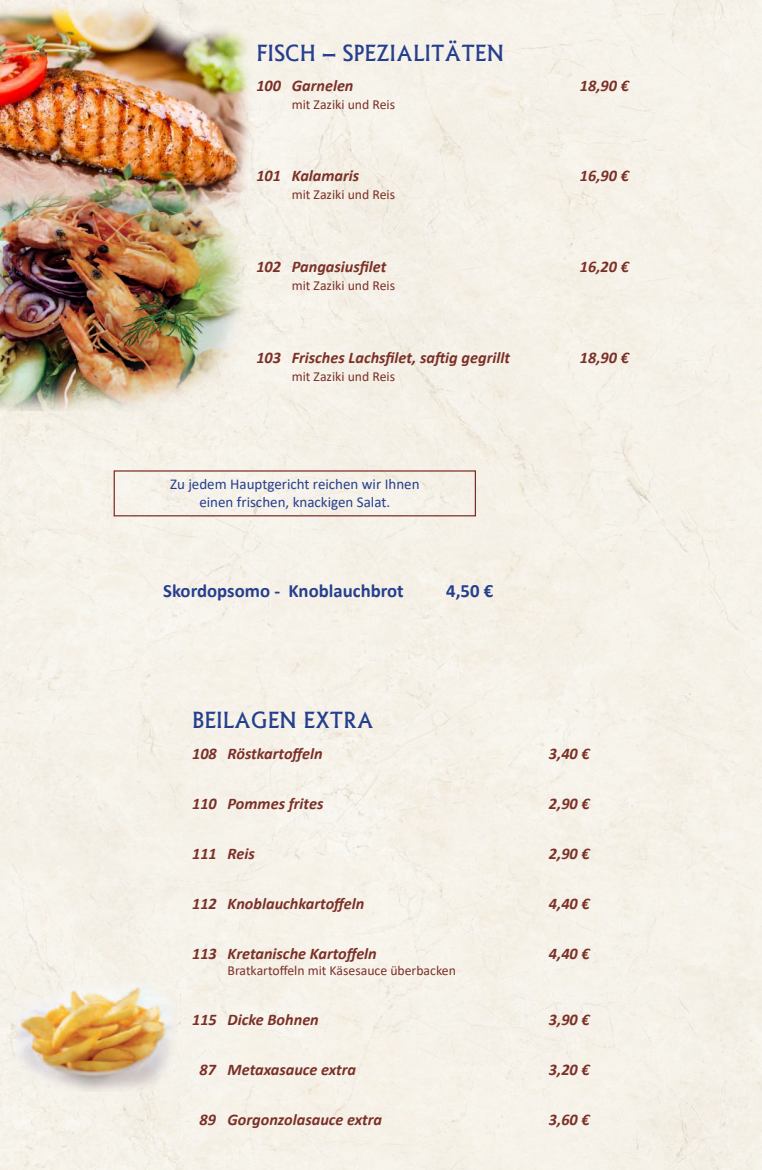
<style>
.page{position:relative;width:762px;height:1170px;background:#fff}
.page>*{position:absolute;margin:0;border:0;box-sizing:border-box;transform-origin:0 0}
.t1{font:21.25px "Alaska";color:#253f8e}
.t2{font:700 18.75px "Calibri";color:#253f8e}
.t3{font:italic 700 16.25px "Calibri";color:#7b3027}
.t4{font:15px/18px "Calibri";color:#253f8e;text-align:center}
.t5{font:13.75px "Calibri";color:#7b3027}
</style>
<div class="page">
<div style="left:114px;top:470px;width:362px;height:46px;border:1px solid #7b3027"></div>
<img style="left:15px;top:980px;width:162px;height:111px">
<img style="left:0;top:217px;width:251px;height:193px">
<img style="left:0;top:0;width:253px;height:217px">
<h1 class="t1" style="left:256px;top:41px;width:249px">FISCH – SPEZIALITÄTEN</h1>
<p class="t3" style="left:256px;top:79px;width:99px">100 Garnelen</p>
<p class="t3" style="left:580px;top:79px;width:51px">18,90 €</p>
<p class="t5" style="left:292px;top:95px;width:105px">mit Zaziki und Reis</p>
<p class="t3" style="left:256px;top:169px;width:104px">101 Kalamaris</p>
<p class="t3" style="left:580px;top:169px;width:51px">16,90 €</p>
<p class="t5" style="left:292px;top:185px;width:105px">mit Zaziki und Reis</p>
<p class="t3" style="left:256px;top:255px;width:132px">102 Pangasius昀椀let</p>
<p class="t3" style="left:580px;top:255px;width:51px">16,20 €</p>
<p class="t5" style="left:292px;top:276px;width:105px">mit Zaziki und Reis</p>
<p class="t3" style="left:256px;top:346px;width:255px">103 Frisches Lachs昀椀let, sa昀琀ig gegrillt</p>
<p class="t3" style="left:580px;top:346px;width:51px">18,90 €</p>
<p class="t5" style="left:292px;top:366px;width:105px">mit Zaziki und Reis</p>
<p class="t4" style="left:170px;top:474px;width:251px">Zu jedem Hauptgericht reichen wir Ihnen einen frischen, knackigen Salat.</p>
<p class="t2" style="left:163px;top:584px;width:242px">Skordopsomo - Knoblauchbrot</p>
<p class="t2" style="left:446px;top:584px;width:49px">4,50 €</p>
<h1 class="t1" style="left:192px;top:708px;width:183px">BEILAGEN EXTRA</h1>
<p class="t3" style="left:192px;top:741px;width:132px">108 Röstkarto昀昀eln</p>
<p class="t3" style="left:549px;top:741px;width:42px">3,40 €</p>
<p class="t3" style="left:192px;top:796px;width:133px">110 Pommes frites</p>
<p class="t3" style="left:549px;top:796px;width:42px">2,90 €</p>
<p class="t3" style="left:192px;top:846px;width:64px">111 Reis</p>
<p class="t3" style="left:549px;top:846px;width:42px">2,90 €</p>
<p class="t3" style="left:192px;top:891px;width:174px">112 Knoblauchkarto昀昀eln</p>
<p class="t3" style="left:549px;top:891px;width:42px">4,40 €</p>
<p class="t3" style="left:192px;top:941px;width:186px">113 Kretanische Karto昀昀eln</p>
<p class="t3" style="left:549px;top:941px;width:42px">4,40 €</p>
<p class="t5" style="left:228px;top:960px;width:230px">Bratkarto昀昀eln mit Käsesauce überbacken</p>
<p class="t3" style="left:192px;top:1013px;width:128px">115 Dicke Bohnen</p>
<p class="t3" style="left:549px;top:1013px;width:42px">3,90 €</p>
<p class="t3" style="left:199px;top:1063px;width:158px">87 Metaxasauce extra</p>
<p class="t3" style="left:549px;top:1063px;width:42px">3,20 €</p>
<p class="t3" style="left:199px;top:1113px;width:184px">89 Gorgonzolasauce extra</p>
<p class="t3" style="left:549px;top:1113px;width:42px">3,60 €</p>
</div>
